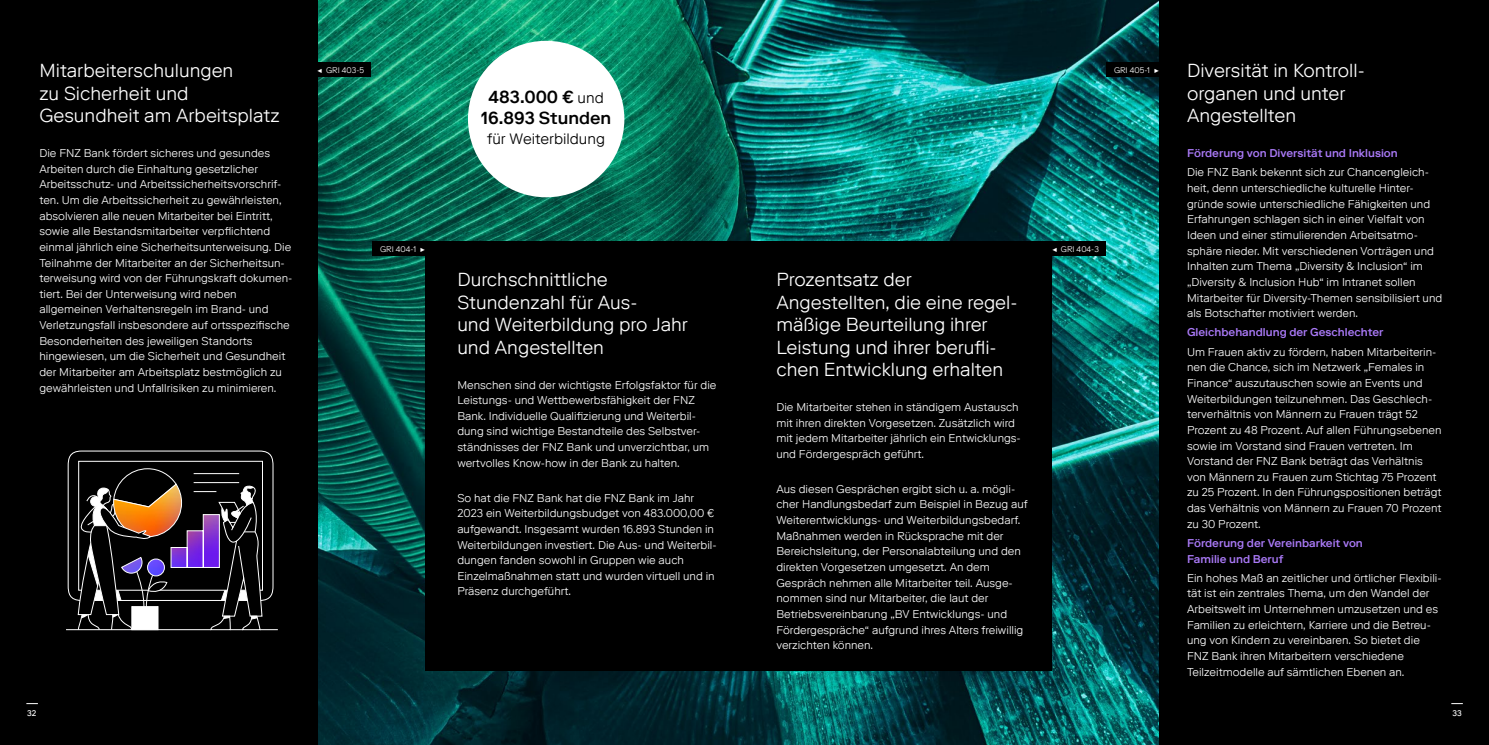
<style>
.page{position:relative;width:1489px;height:745px;background:#fff}
.page>*{position:absolute;margin:0;border:0;box-sizing:border-box;transform-origin:0 0}
.t1{font:300 18.75px/22.5px "Riforma LLTT";color:#fff}
.t2{font:500 17.38px/20.8px "Riforma LLTT";color:#000;text-align:center}
.t3{font:300 15px "Riforma LLTT";color:#000}
.t4{font:300 11.25px/15.6px "Riforma LLTT";color:#fff}
.t5{font:500 11.25px/15.6px "Riforma LLTT";color:#a979f6}
.t6{font:300 8.12px "Riforma LLTT";color:#fff}
.t7{font:8.12px "Riforma LLTT";color:#fff}
.s1{font-weight:300;font-size:15px}
</style>
<div class="page">
<div style="left:0;top:0;width:345px;height:744px;background:#000"></div>
<img style="left:318px;top:0;width:841px;height:744px">
<div style="left:425px;top:241px;width:626px;height:429px;background:#000"></div>
<hr style="left:66px;top:628px;width:145px;height:1px;background:#fff">
<svg style="left:67px;top:450px;width:211px;height:180px"></svg>
<div style="left:1159px;top:0;width:329px;height:744px;background:#000"></div>
<div style="left:317px;top:62px;width:53px;height:14px;background:#000"></div>
<div style="left:372px;top:241px;width:53px;height:14px;background:#000"></div>
<div style="left:1051px;top:241px;width:54px;height:14px;background:#000"></div>
<div style="left:1106px;top:62px;width:53px;height:14px;background:#000"></div>
<div style="left:468px;top:41px;width:156px;height:156px;background:#fff;border-radius:50%"></div>
<h1 class="t1" style="left:39px;top:59px;width:241px">Mitarbeiterschulungen<br>zu Sicherheit und<br>Gesundheit am Arbeitsplatz</h1>
<p class="t4" style="left:39px;top:145px;width:254px">Die FNZ Bank fördert sicheres und gesundes Arbeiten durch die Einhaltung gesetzlicher Arbeitsschutz- und Arbeitssicherheitsvorschrif&shy;ten. Um die Arbeitssicherheit zu gewährleisten, absolvieren alle neuen Mitarbeiter bei Eintritt, sowie alle Bestandsmitarbeiter verpflichtend einmal jährlich eine Sicherheitsunterweisung. Die Teilnahme der Mitarbeiter an der Sicherheitsun&shy;terweisung wird von der Führungskraft dokumen&shy;tiert. Bei der Unterweisung wird neben allgemeinen Verhaltensregeln im Brand- und Verletzungsfall insbesondere auf ortsspezifische Besonderheiten des jeweiligen Standorts hingewiesen, um die Sicherheit und Gesundheit der Mitarbeiter am Arbeitsplatz bestmöglich zu gewährleisten und Unfallrisiken zu minimieren.</p>
<p class="t6" style="left:317px;top:65px;width:48px">◀ GRI 403-5</p>
<h2 class="t2" style="left:481px;top:86px;width:131px">483.000 € <span class="s1">und<br></span>16.893 Stunden</h2>
<h3 class="t3" style="left:487px;top:129px;width:119px">für Weiterbildung</h3>
<p class="t6" style="left:1113px;top:65px;width:47px">GRI 405-1 ▶</p>
<p class="t6" style="left:380px;top:244px;width:47px">GRI 404-1 ▶</p>
<p class="t6" style="left:1051px;top:244px;width:48px">◀ GRI 404-3</p>
<h1 class="t1" style="left:457px;top:268px;width:232px">Durchschnittliche<br>Stundenzahl für Aus-<br>und Weiterbildung pro Jahr und Angestellten</h1>
<p class="t4" style="left:457px;top:376px;width:261px">Menschen sind der wichtigste Erfolgsfaktor für die Leistungs- und Wettbewerbsfähigkeit der FNZ Bank. Individuelle Qualifizierung und Weiterbil&shy;dung sind wichtige Bestandteile des Selbstver&shy;ständnisses der FNZ Bank und unverzichtbar, um wertvolles Know-how in der Bank zu halten.</p>
<p class="t4" style="left:457px;top:489px;width:261px">So hat die FNZ Bank hat die FNZ Bank im Jahr 2023 ein Weiterbildungsbudget von 483.000,00 € aufgewandt. Insgesamt wurden 16.893 Stunden in Weiterbildungen investiert. Die Aus- und Weiterbil&shy;dungen fanden sowohl in Gruppen wie auch Einzelmaßnahmen statt und wurden virtuell und in Präsenz durchgeführt.</p>
<h1 class="t1" style="left:776px;top:268px;width:242px">Prozentsatz der<br>Angestellten, die eine regel&shy;mäßige Beurteilung ihrer<br>Leistung und ihrer berufli&shy;chen Entwicklung erhalten</h1>
<p class="t4" style="left:776px;top:399px;width:246px">Die Mitarbeiter stehen in ständigem Austausch mit ihren direkten Vorgesetzen. Zusätzlich wird mit jedem Mitarbeiter jährlich ein Entwicklungs&shy;und Fördergespräch geführt.</p>
<p class="t4" style="left:776px;top:480px;width:253px">Aus diesen Gesprächen ergibt sich u. a. mögli&shy;cher Handlungsbedarf zum Beispiel in Bezug auf Weiterentwicklungs- und Weiterbildungsbedarf.<br>Maßnahmen werden in Rücksprache mit der Bereichsleitung, der Personalabteilung und den direkten Vorgesetzen umgesetzt. An dem Gespräch nehmen alle Mitarbeiter teil. Ausge&shy;nommen sind nur Mitarbeiter, die laut der Betriebsvereinbarung „BV Entwicklungs- und Fördergespräche“ aufgrund ihres Alters freiwillig verzichten können.</p>
<h1 class="t1" style="left:1186px;top:59px;width:179px">Diversität in Kontroll&shy;organen und unter<br>Angestellten</h1>
<p class="t5" style="left:1186px;top:145px;width:212px">Förderung von Diversität und Inklusion</p>
<p class="t4" style="left:1186px;top:164px;width:257px">Die FNZ Bank bekennt sich zur Chancengleich&shy;heit, denn unterschiedliche kulturelle Hinter&shy;gründe sowie unterschiedliche Fähigkeiten und Erfahrungen schlagen sich in einer Vielfalt von Ideen und einer stimulierenden Arbeitsatmo&shy;sphäre nieder. Mit verschiedenen Vorträgen und Inhalten zum Thema „Diversity &amp; Inclusion“ im „Diversity &amp; Inclusion Hub“ im Intranet sollen Mitarbeiter für Diversity-Themen sensibilisiert und als Botschafter motiviert werden.</p>
<p class="t5" style="left:1186px;top:324px;width:198px">Gleichbehandlung der Geschlechter</p>
<p class="t4" style="left:1186px;top:343px;width:256px">Um Frauen aktiv zu fördern, haben Mitarbeiterin&shy;nen die Chance, sich im Netzwerk „Females in Finance“ auszutauschen sowie an Events und Weiterbildungen teilzunehmen. Das Geschlech&shy;terverhältnis von Männern zu Frauen trägt 52<br>Prozent zu 48 Prozent. Auf allen Führungsebenen sowie im Vorstand sind Frauen vertreten. Im Vorstand der FNZ Bank beträgt das Verhältnis von Männern zu Frauen zum Stichtag 75 Prozent zu 25 Prozent. In den Führungspositionen beträgt das Verhältnis von Männern zu Frauen 70 Prozent zu 30 Prozent.</p>
<p class="t5" style="left:1186px;top:534px;width:177px">Förderung der Vereinbarkeit von<br>Familie und Beruf</p>
<p class="t4" style="left:1186px;top:569px;width:256px">Ein hohes Maß an zeitlicher und örtlicher Flexibili&shy;tät ist ein zentrales Thema, um den Wandel der Arbeitswelt im Unternehmen umzusetzen und es Familien zu erleichtern, Karriere und die Betreu&shy;ung von Kindern zu vereinbaren. So bietet die FNZ Bank ihren Mitarbeitern verschiedene Teilzeitmodelle auf sämtlichen Ebenen an.</p>
<p class="t7" style="left:27px;top:708px;width:11px">32</p>
<p class="t7" style="left:1452px;top:707px;width:11px">33</p>
</div>
